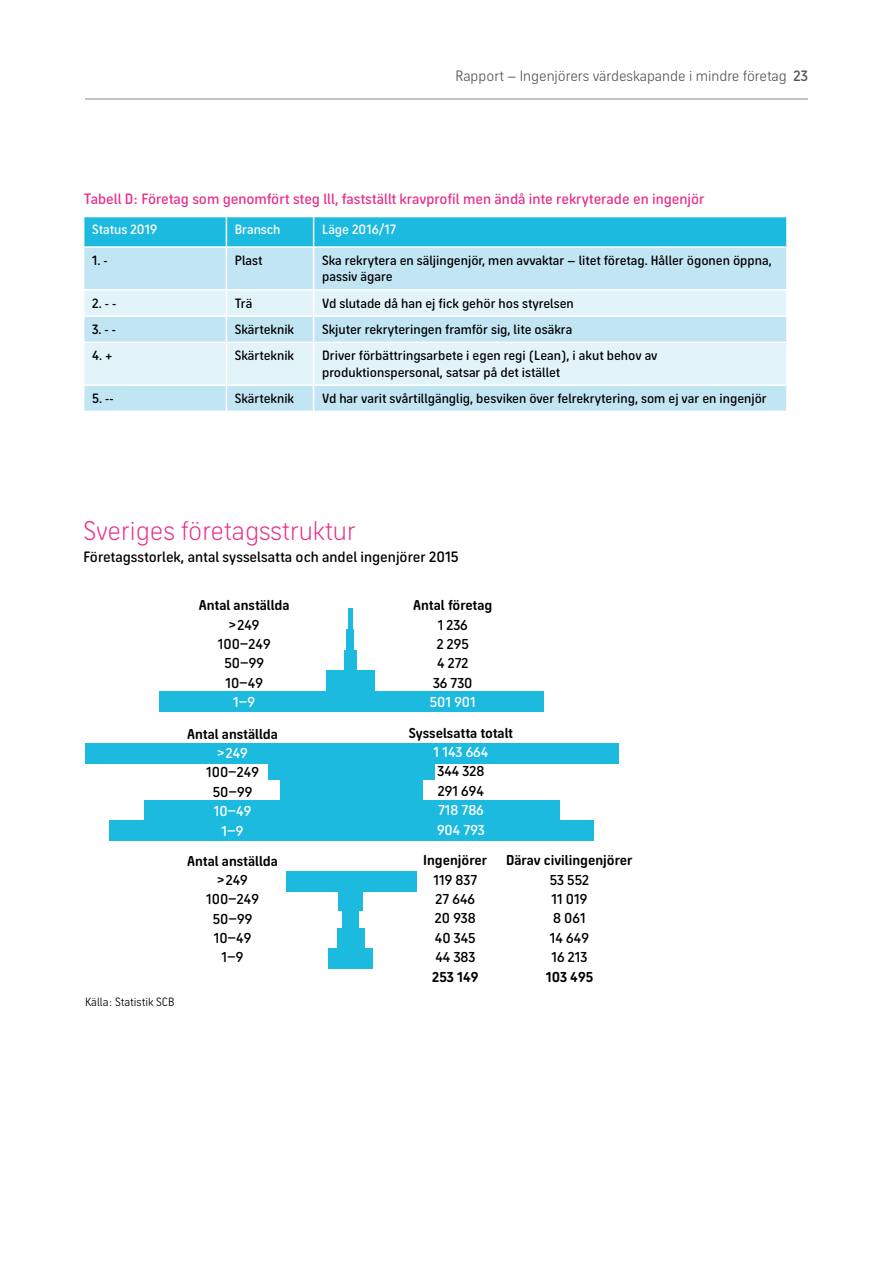
<style>
.page{position:relative;width:893px;height:1263px;background:#fff}
.page>*{position:absolute;margin:0;border:0;box-sizing:border-box;transform-origin:0 0}
.t1{font:300 27px "Sveriges Ingenjorer";color:#e8308a}
.t2{font:600 15px "Sveriges Ingenjorer";color:#e8308a}
.t3{font:600 15px "Sveriges Ingenjorer";color:#000}
.t4{font:15px "Sveriges Ingenjorer";color:#575756}
.t5{font:600 14.4px/19.4px "Sveriges Ingenjorer";color:#000;text-align:center}
.t6{font:700 14.4px "Sveriges Ingenjorer";color:#000}
.t7{font:600 14.4px/19.4px "Sveriges Ingenjorer";color:#fff;text-align:center}
.t8{font:600 13.5px/16.5px "Sveriges Ingenjorer";color:#000}
.t9{font:600 13.5px "Sveriges Ingenjorer";color:#fff}
.t10{font:12px "Sveriges Ingenjorer";color:#000}
.s1{font-weight:600}
</style>
<div class="page">
<hr style="left:85px;top:99px;width:723px;height:1px;background:#878787">
<div style="left:84px;top:217px;width:142px;height:30px;background:#1dbadf"></div>
<div style="left:84px;top:248px;width:702px;height:163px;background:#c2e5f4"></div>
<svg style="left:84px;top:291px;width:702px;height:93px;background:#d9eff8"></svg>
<div style="left:226px;top:217px;width:561px;height:29px;background:#1dbadf"></div>
<hr style="left:83px;top:246px;width:143px;height:2px;background:#fff">
<hr style="left:83px;top:289px;width:143px;height:2px;background:#fff">
<hr style="left:83px;top:315px;width:143px;height:2px;background:#fff">
<hr style="left:83px;top:342px;width:143px;height:1px;background:#fff">
<hr style="left:83px;top:384px;width:143px;height:2px;background:#fff">
<hr style="left:226px;top:248px;width:1px;height:41px;background:#fff">
<hr style="left:313px;top:248px;width:1px;height:41px;background:#fff">
<hr style="left:226px;top:384px;width:88px;height:2px;background:#fff">
<svg style="left:226px;top:386px;width:1px;height:25px"></svg>
<hr style="left:314px;top:384px;width:474px;height:2px;background:#fff">
<svg style="left:313px;top:386px;width:1px;height:25px"></svg>
<hr style="left:226px;top:289px;width:88px;height:2px;background:#fff">
<hr style="left:314px;top:289px;width:474px;height:2px;background:#fff">
<hr style="left:226px;top:315px;width:88px;height:2px;background:#fff">
<svg style="left:226px;top:291px;width:1px;height:51px"></svg>
<hr style="left:314px;top:315px;width:474px;height:2px;background:#fff">
<svg style="left:313px;top:291px;width:1px;height:51px"></svg>
<hr style="left:226px;top:342px;width:88px;height:1px;background:#fff">
<hr style="left:226px;top:343px;width:1px;height:41px;background:#fff">
<hr style="left:314px;top:342px;width:474px;height:1px;background:#fff">
<hr style="left:313px;top:343px;width:1px;height:41px;background:#fff">
<div style="left:159px;top:691px;width:385px;height:21px;background:#1dbadf"></div>
<div style="left:110px;top:820px;width:484px;height:21px;background:#1dbadf"></div>
<div style="left:85px;top:743px;width:533px;height:21px;background:#1dbadf"></div>
<div style="left:144px;top:800px;width:415px;height:21px;background:#1dbadf"></div>
<div style="left:280px;top:780px;width:143px;height:20px;background:#1dbadf"></div>
<div style="left:287px;top:871px;width:130px;height:20px;background:#1dbadf"></div>
<div style="left:338px;top:890px;width:25px;height:20px;background:#1dbadf"></div>
<div style="left:337px;top:927px;width:27px;height:21px;background:#1dbadf"></div>
<div style="left:328px;top:948px;width:45px;height:21px;background:#1dbadf"></div>
<div style="left:342px;top:909px;width:17px;height:21px;background:#1dbadf"></div>
<div style="left:268px;top:759px;width:167px;height:21px;background:#1dbadf"></div>
<div style="left:326px;top:670px;width:48px;height:21px;background:#1dbadf"></div>
<div style="left:344px;top:650px;width:12px;height:21px;background:#1dbadf"></div>
<div style="left:346px;top:629px;width:8px;height:21px;background:#1dbadf"></div>
<hr style="left:348px;top:608px;width:4px;height:21px;background:#1dbadf">
<p class="t4" style="left:455px;top:67px;width:354px">Rapport – Ingenjörers värdeskapande i mindre företag <span class="s1">23</span></p>
<p class="t2" style="left:84px;top:190px;width:622px">Tabell D: Företag som genomfört steg lll, fastställt kravprofil men ändå inte rekryterade en ingenjör</p>
<p class="t9" style="left:92px;top:222px;width:66px">Status 2019</p>
<p class="t9" style="left:235px;top:222px;width:47px">Bransch</p>
<p class="t9" style="left:322px;top:222px;width:76px">Läge 2016/17</p>
<p class="t8" style="left:92px;top:252px;width:16px">1. -</p>
<p class="t8" style="left:235px;top:252px;width:29px">Plast</p>
<p class="t8" style="left:322px;top:252px;width:451px">Ska rekrytera en säljingenjör, men avvaktar – litet företag. Håller ögonen öppna, passiv ägare</p>
<p class="t8" style="left:92px;top:294px;width:17px">2. -</p>
<p class="t8" style="left:235px;top:294px;width:19px">Trä</p>
<p class="t8" style="left:322px;top:294px;width:253px">Vd slutade då han ej fick gehör hos styrelsen</p>
<p class="t8" style="left:92px;top:321px;width:17px">3. -</p>
<p class="t8" style="left:235px;top:321px;width:61px">Skärteknik</p>
<p class="t8" style="left:322px;top:321px;width:252px">Skjuter rekryteringen framför sig, lite osäkra</p>
<p class="t8" style="left:92px;top:347px;width:21px">4. +</p>
<p class="t8" style="left:235px;top:347px;width:61px">Skärteknik</p>
<p class="t8" style="left:322px;top:347px;width:337px">Driver förbättringsarbete i egen regi (Lean), i akut behov av produktionspersonal, satsar på det istället</p>
<p class="t8" style="left:92px;top:390px;width:18px">5. --</p>
<p class="t8" style="left:235px;top:390px;width:61px">Skärteknik</p>
<p class="t8" style="left:322px;top:390px;width:446px">Vd har varit svårtillgänglig, besviken över felrekrytering, som ej var en ingenjör</p>
<h1 class="t1" style="left:83px;top:515px;width:274px">Sveriges företagsstruktur</h1>
<p class="t3" style="left:83px;top:548px;width:377px">Företagsstorlek, antal sysselsatta och andel ingenjörer 2015</p>
<p class="t6" style="left:199px;top:597px;width:92px">Antal anställda</p>
<p class="t5" style="left:218px;top:615px;width:54px">&gt;249<br>100–249<br>50–99<br>10–49</p>
<p class="t7" style="left:233px;top:692px;width:23px">1–9</p>
<p class="t6" style="left:413px;top:597px;width:81px">Antal företag</p>
<p class="t5" style="left:433px;top:615px;width:41px">1 236<br>2 295<br>4 272<br>36 730</p>
<p class="t7" style="left:430px;top:692px;width:47px">501 901</p>
<p class="t6" style="left:187px;top:725px;width:92px">Antal anställda</p>
<p class="t7" style="left:217px;top:743px;width:32px">&gt;249</p>
<p class="t5" style="left:206px;top:762px;width:54px">100–249<br>50–99</p>
<p class="t7" style="left:214px;top:801px;width:39px">10–49<br>1–9</p>
<p class="t6" style="left:187px;top:852px;width:92px">Antal anställda</p>
<p class="t5" style="left:206px;top:870px;width:54px">&gt;249<br>100–249<br>50–99<br>10–49<br>1–9</p>
<p class="t10" style="left:85px;top:994px;width:91px">Källa: Statistik SCB</p>
<p class="t6" style="left:409px;top:724px;width:106px">Sysselsatta totalt</p>
<p class="t7" style="left:434px;top:742px;width:56px">1 143 664</p>
<p class="t5" style="left:437px;top:761px;width:48px;text-align:left">344 328<br>291 694</p>
<p class="t7" style="left:437px;top:800px;width:49px;text-align:left">718 786<br>904 793</p>
<p class="t6" style="left:423px;top:852px;width:66px">Ingenjörer</p>
<p class="t5" style="left:434px;top:870px;width:45px;text-align:left">119 837<br>27 646<br>20 938<br>40 345<br>44 383</p>
<p class="t6" style="left:432px;top:968px;width:48px">253 149</p>
<p class="t6" style="left:506px;top:852px;width:128px">Därav civilingenjörer</p>
<p class="t5" style="left:550px;top:870px;width:41px;text-align:left">53 552<br>11 019<br>8 061<br>14 649<br>16 213</p>
<p class="t6" style="left:546px;top:968px;width:49px">103 495</p>
</div>
